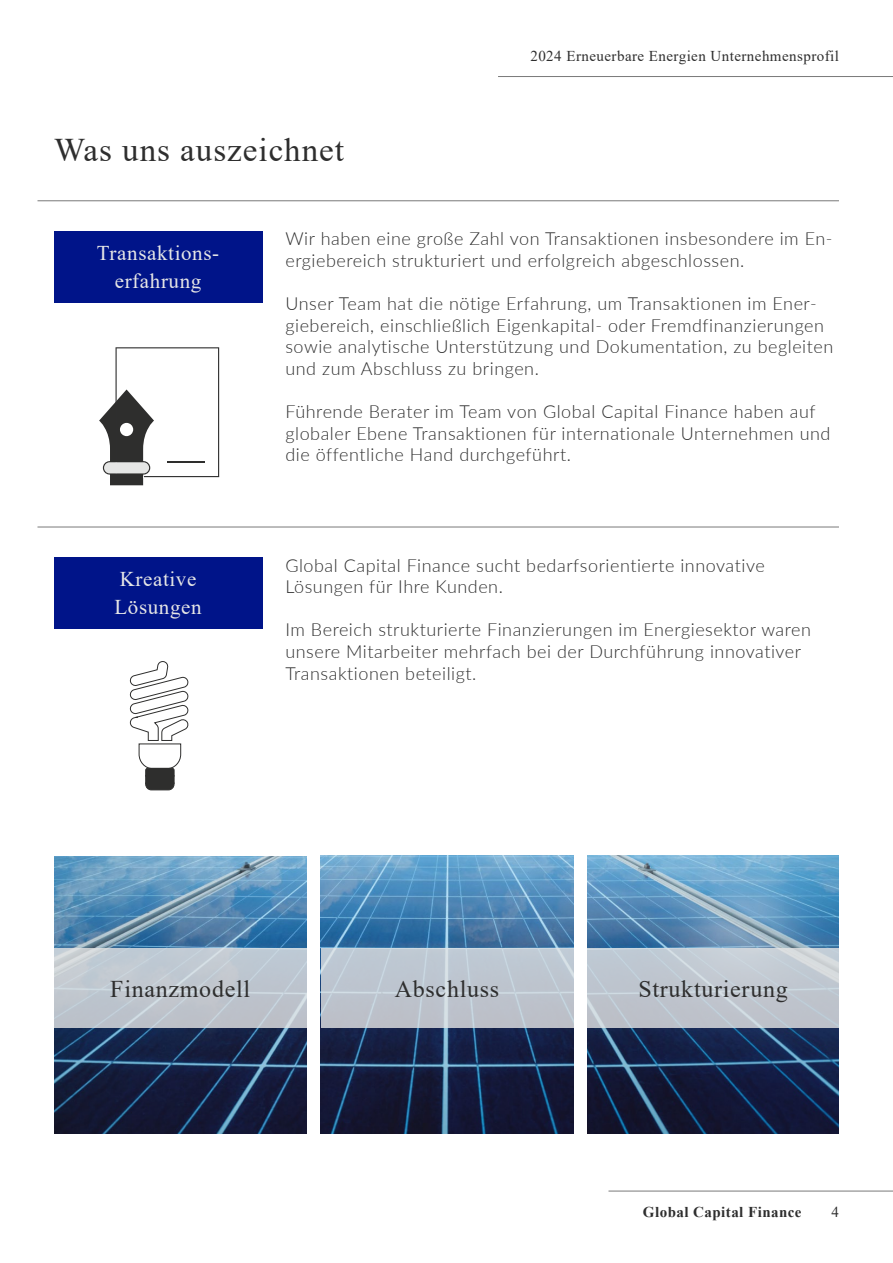
<style>
.page{position:relative;width:893px;height:1263px;background:#fff}
.page>*{position:absolute;margin:0;border:0;box-sizing:border-box;transform-origin:0 0}
.t1{font:33px "Times New Roman";letter-spacing:.03em;color:#2e2e2e}
.t2{font:24px "Times New Roman";letter-spacing:.03em;color:#2e2e2e}
.t3{font:21px/28.2px "Times New Roman";letter-spacing:.03em;color:#e6e6e6;text-align:center}
.t4{font:300 18px/21.6px "Lato";letter-spacing:.03em;color:#2e2e2e}
.t5{font:15px "Times New Roman";letter-spacing:.03em;color:#2e2e2e}
.t6{font:700 15px "Times New Roman";letter-spacing:.03em;color:#2e2e2e}
</style>
<div class="page">
<div style="left:54px;top:231px;width:208px;height:72px;background:#001489"></div>
<img style="left:54px;top:857px;width:252px;height:276px">
<img style="left:321px;top:856px;width:252px;height:277px">
<img style="left:587px;top:856px;width:252px;height:277px">
<svg style="left:54px;top:948px;width:252px;height:80px;background:#c0c7d0"></svg>
<svg style="left:321px;top:948px;width:252px;height:80px;background:#bec5cf"></svg>
<svg style="left:587px;top:948px;width:252px;height:80px;background:#c1c8d0"></svg>
<svg style="left:99px;top:347px;width:120px;height:138px"></svg>
<hr style="left:167px;top:461px;width:38px;height:1px;background:#2e2e2d">
<svg style="left:129px;top:661px;width:60px;height:130px"></svg>
<hr style="left:37px;top:200px;width:802px;height:1px;background:#797979">
<div style="left:54px;top:557px;width:208px;height:72px;background:#001489"></div>
<hr style="left:38px;top:527px;width:801px;height:1px;background:#797979">
<hr style="left:608px;top:1191px;width:285px;height:1px;background:#797979">
<hr style="left:498px;top:76px;width:395px;height:1px;background:#797979">
<h1 class="t1" style="left:54px;top:126px;width:292px">Was uns auszeichnet</h1>
<p class="t5" style="left:530px;top:45px;width:310px">2024 Erneuerbare Energien Unternehmensprofil</p>
<p class="t3" style="left:97px;top:238px;width:124px">Transaktions&shy;erfahrung</p>
<p class="t3" style="left:114px;top:564px;width:89px;text-align:left">Kreative<br>Lösungen</p>
<p class="t4" style="left:285px;top:227px;width:549px">Wir haben eine große Zahl von Transaktionen insbesondere im En&shy;ergiebereich strukturiert und erfolgreich abgeschlossen.</p>
<p class="t4" style="left:285px;top:292px;width:549px">Unser Team hat die nötige Erfahrung, um Transaktionen im Ener&shy;giebereich, einschließlich Eigenkapital- oder Fremdfinanzierungen sowie analytische Unterstützung und Dokumentation, zu begleiten und zum Abschluss zu bringen.</p>
<p class="t4" style="left:285px;top:400px;width:547px">Führende Berater im Team von Global Capital Finance haben auf globaler Ebene Transaktionen für internationale Unternehmen und die öffentliche Hand durchgeführt.</p>
<p class="t4" style="left:285px;top:554px;width:481px">Global Capital Finance sucht bedarfsorientierte innovative<br>Lösungen für Ihre Kunden.</p>
<p class="t4" style="left:285px;top:618px;width:527px">Im Bereich strukturierte Finanzierungen im Energiesektor waren unsere Mitarbeiter mehrfach bei der Durchführung innovativer<br>Transaktionen beteiligt.</p>
<h2 class="t2" style="left:110px;top:971px;width:141px">Finanzmodell</h2>
<h2 class="t2" style="left:395px;top:971px;width:106px">Abschluss</h2>
<h2 class="t2" style="left:638px;top:971px;width:151px">Strukturierung</h2>
<p class="t6" style="left:643px;top:1201px;width:160px">Global Capital Finance</p>
<p class="t5" style="left:831px;top:1201px;width:9px">4</p>
</div>
